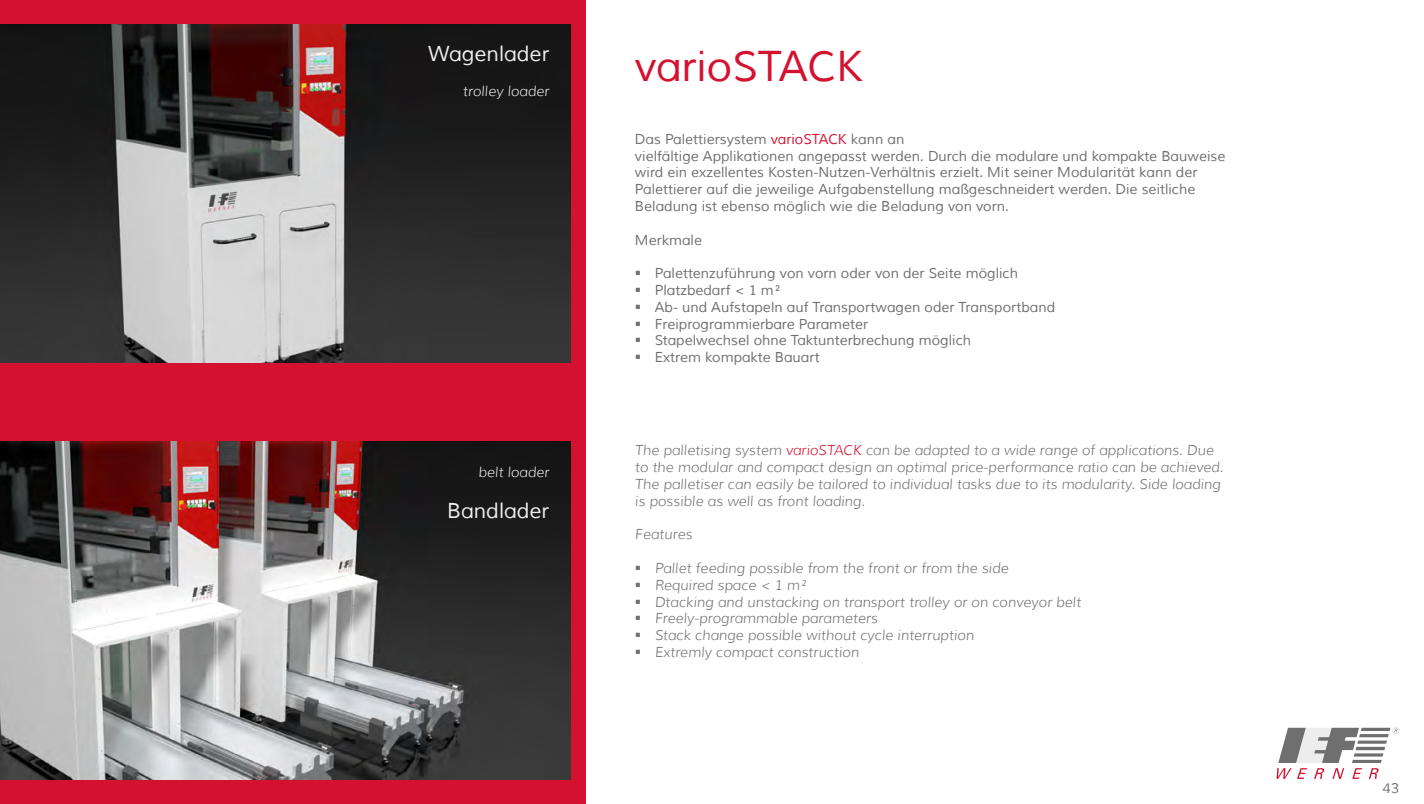
<style>
.page{position:relative;width:1424px;height:804px;background:#fff}
.page>*{position:absolute;margin:0;border:0;box-sizing:border-box;transform-origin:0 0}
.t1{font:42px "Muli";color:#d51130}
.t2{font:21px "Muli";color:#ededed}
.t3{font:14px/16.8px "Muli";color:#706f6f}
.t4{font:italic 300 14px/16.8px "Muli";color:#706f6f}
.t5{font:italic 300 14px "Muli";color:#ededed}
.s1{color:#d51130}
</style>
<div class="page">
<svg style="left:1276px;top:727px;width:123px;height:52px"></svg>
<div style="left:0;top:0;width:585px;height:804px;background:#d51130"></div>
<img style="left:0;top:441px;width:570px;height:338px">
<img style="left:0;top:25px;width:570px;height:337px">
<h2 class="t2" style="left:428px;top:41px;width:122px">Wagenlader</h2>
<p class="t5" style="left:463px;top:82px;width:88px">trolley loader</p>
<p class="t5" style="left:478px;top:463px;width:72px">belt loader</p>
<h2 class="t2" style="left:447px;top:498px;width:103px">Bandlader</h2>
<h1 class="t1" style="left:635px;top:41px;width:229px">varioSTACK</h1>
<p class="t3" style="left:635px;top:131px;width:592px">Das Palettiersystem <span class="s1">varioSTACK</span> kann an<br>vielfältige Applikationen angepasst werden. Durch die modulare und kompakte Bauweise wird ein exzellentes Kosten-Nutzen-Verhältnis erzielt. Mit seiner Modularität kann der Palettierer auf die jeweilige Aufgabenstellung maßgeschneidert werden. Die seitliche Beladung ist ebenso möglich wie die Beladung von vorn.</p>
<p class="t3" style="left:635px;top:232px;width:69px">Merkmale</p>
<p class="t3" style="left:655px;top:265px;width:402px">Palettenzuführung von vorn oder von der Seite möglich Platzbedarf &lt; 1 m²<br>Ab- und Aufstapeln auf Transportwagen oder Transportband Freiprogrammierbare Parameter<br>Stapelwechsel ohne Taktunterbrechung möglich<br>Extrem kompakte Bauart</p>
<p class="t4" style="left:635px;top:442px;width:590px">The palletising system <span class="s1">varioSTACK</span> can be adapted to a wide range of applications. Due to the modular and compact design an optimal price-performance ratio can be achieved.<br>The palletiser can easily be tailored to individual tasks due to its modularity. Side loading is possible as well as front loading.</p>
<p class="t4" style="left:635px;top:526px;width:59px">Features</p>
<p class="t4" style="left:655px;top:559px;width:428px">Pallet feeding possible from the front or from the side<br>Required space &lt; 1 m²<br>Dtacking and unstacking on transport trolley or on conveyor belt Freely-programmable parameters<br>Stack change possible without cycle interruption<br>Extremly compact construction</p>
<p class="t3" style="left:1383px;top:779px;width:18px">43</p>
</div>
